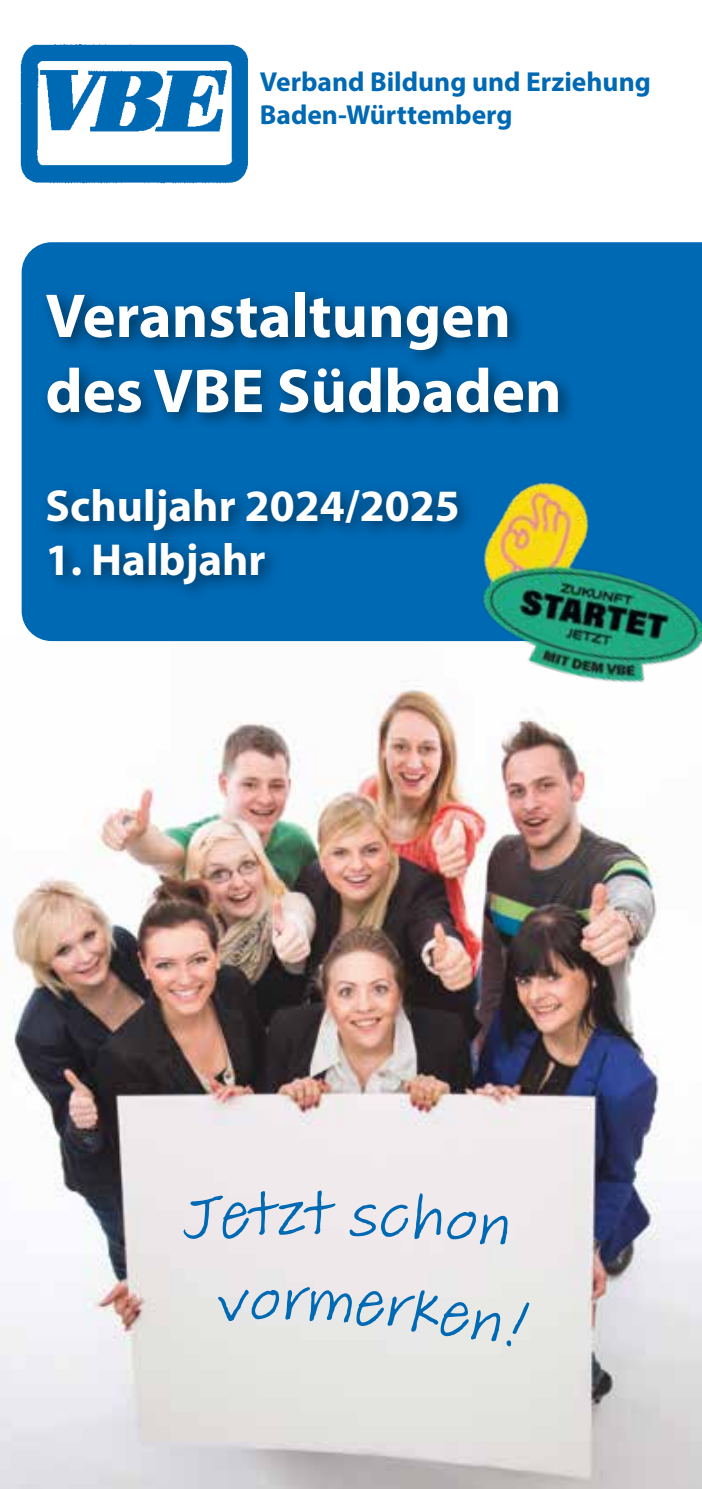
<style>
.page{position:relative;width:702px;height:1489px;background:#fff}
.page>*{position:absolute;margin:0;border:0;box-sizing:border-box;transform-origin:0 0}
.t1{font:65px "Adobe Handwriting Tiffany";color:#0069b4}
.t2{font:700 62.5px/75px "Myriad Pro";color:#fff}
.t3{font:700 45px "Myriad Pro";color:#fff}
.t4{font:700 27.5px/33px "Myriad Pro";color:#0069b4}
</style>
<div class="page">
<img style="left:0;top:641px;width:702px;height:847px">
<div style="left:22px;top:242px;width:680px;height:399px;background:#0069b4"></div>
<img style="left:20px;top:44px;width:228px;height:140px">
<div style="left:39px;top:284px;width:537px;height:317px;background:#000;opacity:.5"></div>
<img style="left:449px;top:457px;width:253px;height:257px">
<div style="left:181px;top:1190px;width:124px;height:49px;background:#eee8ea"></div>
<div style="left:349px;top:1193px;width:160px;height:54px;background:#f0eaec"></div>
<div style="left:218px;top:1289px;width:61px;height:32px;background:#e8e7e8"></div>
<div style="left:285px;top:1286px;width:244px;height:62px;background:#e8e8e6"></div>
<p class="t4" style="left:260px;top:64px;width:392px">Verband Bildung und Erziehung<br>Baden-Württemberg</p>
<h2 class="t2" style="left:45px;top:276px;width:517px">Veranstaltungen des VBE Südbaden</h2>
<h3 class="t3" style="left:45px;top:476px;width:416px">Schuljahr 2024/2025</h3>
<h3 class="t3" style="left:45px;top:530px;width:222px">1. Halbjahr</h3>
<h1 class="t1" style="left:306px;top:1168px;width:28px">t</h1>
</div>
